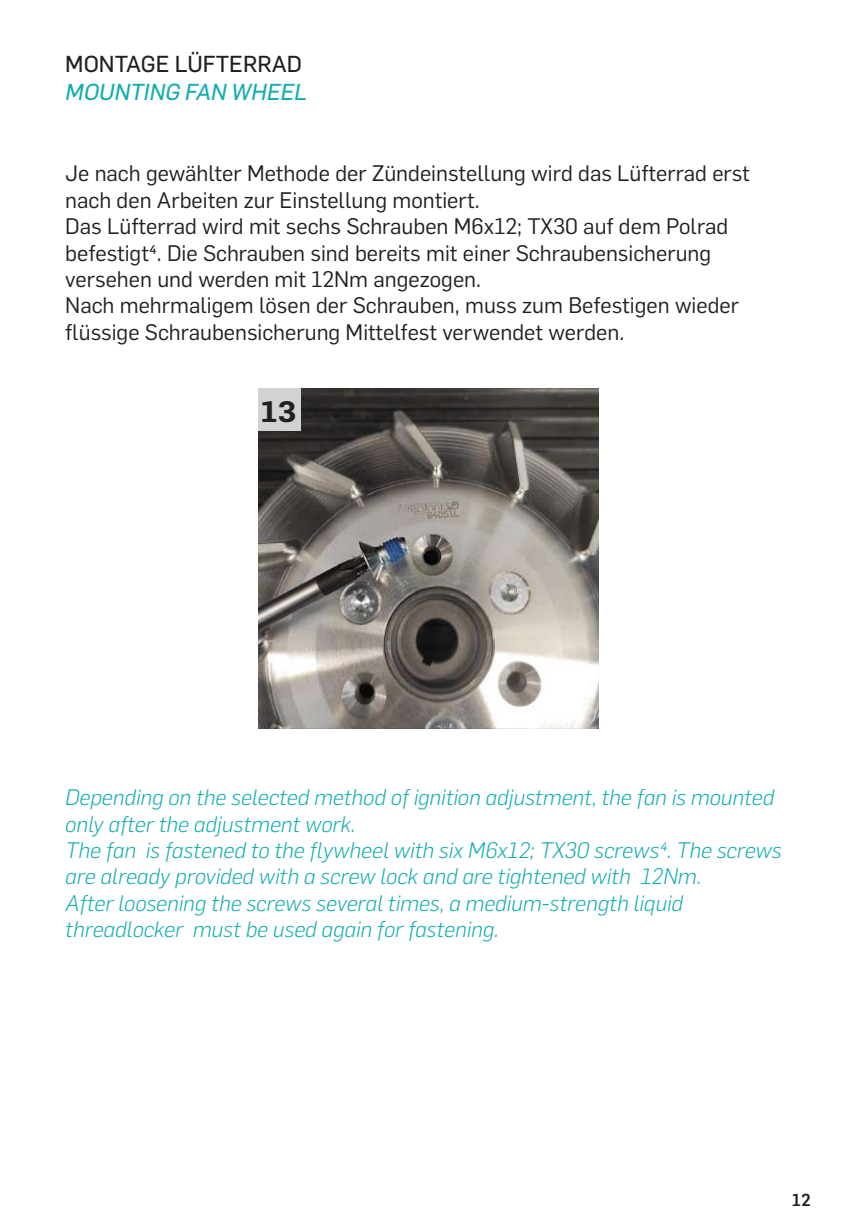
<style>
.page{position:relative;width:857px;height:1225px;background:#fff}
.page>*{position:absolute;margin:0;border:0;box-sizing:border-box;transform-origin:0 0}
.t1{font:600 29px "Flama";color:#231f20;scale:1.12 1}
.t2{font:22.6px "Flama Basic";color:#231f20}
.t3{font:italic 22.6px "Flama Basic";color:#13adb0}
.t4{font:22px/26.4px "Flama";color:#231f20}
.t5{font:italic 300 22px/26.4px "Flama";color:#13adb0}
.t6{font:500 17px "Flama";color:#231f20}
</style>
<div class="page">
<img style="left:258px;top:388px;width:340px;height:341px">
<div style="left:258px;top:388px;width:42px;height:42px;background:#d1d2d4"></div>
<p class="t2" style="left:65px;top:48px;width:238px">MONTAGE LÜFTERRAD</p>
<p class="t3" style="left:65px;top:76px;width:243px">MOUNTING FAN WHEEL</p>
<p class="t4" style="left:65px;top:159px;width:685px">Je nach gewählter Methode der Zündeinstellung wird das Lüfterrad erst nach den Arbeiten zur Einstellung montiert.<br>Das Lüfterrad wird mit sechs Schrauben M6x12; TX30 auf dem Polrad befestigt4. Die Schrauben sind bereits mit einer Schraubensicherung versehen und werden mit 12Nm angezogen.<br>Nach mehrmaligem lösen der Schrauben, muss zum Befestigen wieder flüssige Schraubensicherung Mittelfest verwendet werden.</p>
<h1 class="t1" style="left:260px;top:391px;width:34px">13</h1>
<p class="t5" style="left:65px;top:783px;width:717px">Depending on the selected method of ignition adjustment, the fan is mounted only after the adjustment work.<br>The fan is fastened to the flywheel with six M6x12; TX30 screws4. The screws are already provided with a screw lock and are tightened with 12Nm.<br>After loosening the screws several times, a medium-strength liquid threadlocker must be used again for fastening.</p>
<p class="t6" style="left:791px;top:1188px;width:20px">12</p>
</div>
